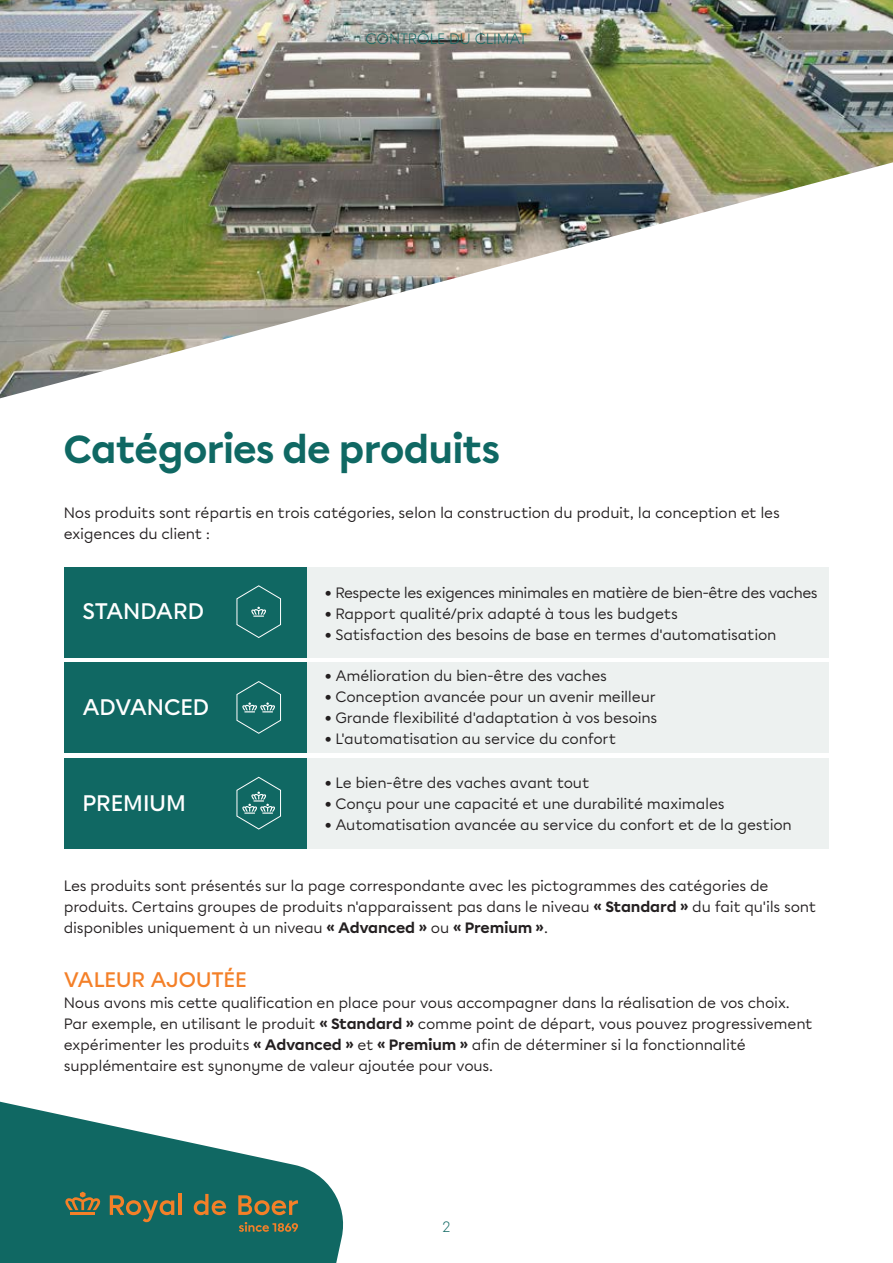
<style>
.page{position:relative;width:893px;height:1263px;background:#fff}
.page>*{position:absolute;margin:0;border:0;box-sizing:border-box;transform-origin:0 0}
.t1{font:700 39px "Chromatica";letter-spacing:-.025em;color:#0f6863}
.t2{font:500 22.5px "Chromatica";letter-spacing:-.01em;color:#fff}
.t3{font:500 21px "Chromatica";letter-spacing:-.01em;color:#f48028}
.t4{font:15px/21px "Chromatica";letter-spacing:-.02em;color:#231f20}
.t5{font:15px "Chromatica";letter-spacing:-.04em;color:#231f20}
.t6{font:300 15px "Chromatica";letter-spacing:-.01em;color:#106863}
.s1{font-weight:700}
</style>
<div class="page">
<svg style="left:0;top:1101px;width:344px;height:162px;fill:#106863"></svg>
<hr style="left:178px;top:1194px;width:4px;height:21px;background:#f48028">
<svg style="left:194px;top:1194px;width:32px;height:21px"></svg>
<svg style="left:238px;top:1195px;width:60px;height:20px"></svg>
<svg style="left:65px;top:1192px;width:35px;height:18px"></svg>
<hr style="left:70px;top:1212px;width:25px;height:3px;background:#f48028">
<svg style="left:110px;top:1195px;width:64px;height:27px;background:#576f50"></svg>
<svg style="left:239px;top:1222px;width:59px;height:10px"></svg>
<img style="left:0;top:0;width:893px;height:398px">
<div style="left:64px;top:662px;width:243px;height:91px;background:#106863"></div>
<div style="left:64px;top:758px;width:243px;height:91px;background:#106863"></div>
<svg style="left:236px;top:681px;width:45px;height:53px"></svg>
<div style="left:64px;top:567px;width:243px;height:90px;background:#106863"></div>
<svg style="left:236px;top:585px;width:45px;height:53px"></svg>
<svg style="left:236px;top:776px;width:45px;height:54px"></svg>
<div style="left:307px;top:567px;width:522px;height:90px;background:#edf1f0"></div>
<div style="left:307px;top:662px;width:522px;height:91px;background:#edf1f0"></div>
<div style="left:307px;top:758px;width:522px;height:91px;background:#edf1f0"></div>
<p class="t6" style="left:366px;top:29px;width:163px">CONTRÔLE DU CLIMAT</p>
<h1 class="t1" style="left:64px;top:423px;width:438px">Catégories de produits</h1>
<p class="t4" style="left:64px;top:502px;width:718px">Nos produits sont répartis en trois catégories, selon la construction du produit, la conception et les exigences du client :</p>
<h2 class="t2" style="left:82px;top:596px;width:123px">STANDARD</h2>
<h2 class="t2" style="left:82px;top:692px;width:128px">ADVANCED</h2>
<h2 class="t2" style="left:82px;top:788px;width:105px">PREMIUM</h2>
<p class="t5" style="left:325px;top:583px;width:494px">• Respecte les exigences minimales en matière de bien-être des vaches</p>
<p class="t4" style="left:325px;top:603px;width:355px">• Rapport qualité/prix adapté à tous les budgets</p>
<p class="t4" style="left:325px;top:624px;width:453px">• Satisfaction des besoins de base en termes d'automatisation</p>
<p class="t4" style="left:325px;top:665px;width:284px">• Amélioration du bien-être des vaches</p>
<p class="t4" style="left:325px;top:686px;width:333px">• Conception avancée pour un avenir meilleur</p>
<p class="t4" style="left:325px;top:707px;width:334px">• Grande flexibilité d'adaptation à vos besoins</p>
<p class="t4" style="left:325px;top:728px;width:293px">• L'automatisation au service du confort</p>
<p class="t4" style="left:325px;top:772px;width:266px">• Le bien-être des vaches avant tout</p>
<p class="t4" style="left:325px;top:793px;width:401px">• Conçu pour une capacité et une durabilité maximales</p>
<p class="t4" style="left:325px;top:814px;width:469px">• Automatisation avancée au service du confort et de la gestion</p>
<p class="t4" style="left:64px;top:875px;width:754px">Les produits sont présentés sur la page correspondante avec les pictogrammes des catégories de produits. Certains groupes de produits n'apparaissent pas dans le niveau <span class="s1">« Standard »</span> du fait qu'ils sont disponibles uniquement à un niveau <span class="s1">« Advanced »</span> ou <span class="s1">« Premium »</span>.</p>
<h3 class="t3" style="left:64px;top:966px;width:184px">VALEUR AJOUTÉE</h3>
<p class="t4" style="left:64px;top:992px;width:750px">Nous avons mis cette qualification en place pour vous accompagner dans la réalisation de vos choix.<br>Par exemple, en utilisant le produit <span class="s1">« Standard »</span> comme point de départ, vous pouvez progressivement expérimenter les produits <span class="s1">« Advanced »</span> et <span class="s1">« Premium »</span> afin de déterminer si la fonctionnalité supplémentaire est synonyme de valeur ajoutée pour vous.</p>
<p class="t6" style="left:442px;top:1218px;width:10px">2</p>
</div>
